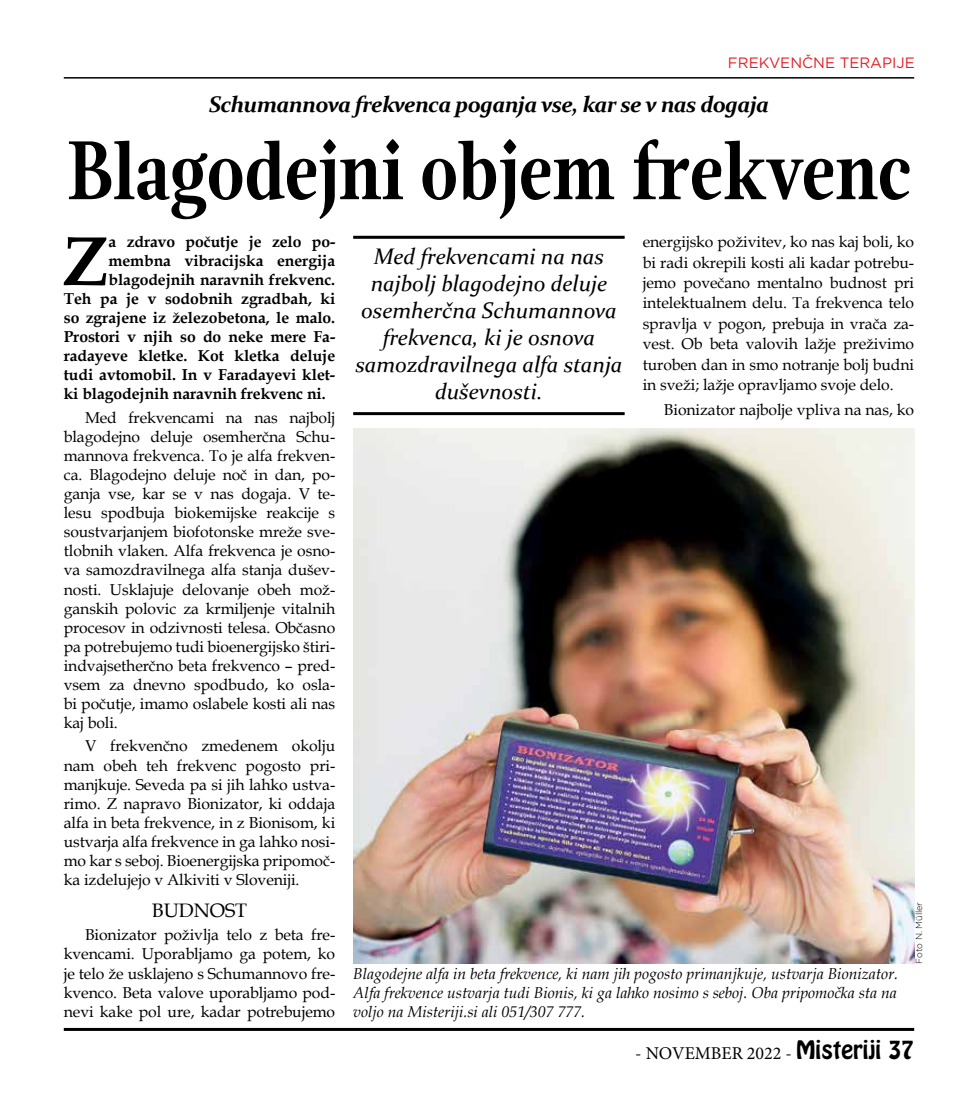
<style>
.page{position:relative;width:978px;height:1106px;background:#fff}
.page>*{position:absolute;margin:0;border:0;box-sizing:border-box;transform-origin:0 0}
.t1{font:700 82.5px "Magneta";color:#000;scale:.83 1}
.t2{font:700 70.2px "Book Antiqua";color:#000}
.t3{font:italic 22.5px/27px "Constantia";color:#000;text-align:center}
.t4{font:italic 700 22.5px "Constantia";letter-spacing:-.03em;color:#000}
.t5{font:19.5px "Book Antiqua";letter-spacing:-.005em;color:#000}
.t6{font:18px "Minion Pro";color:#000}
.t7{font:15.75px/19px "Book Antiqua";letter-spacing:-.005em;color:#000;text-align:justify}
.t8{font:700 15.75px "Book Antiqua";letter-spacing:-.005em;color:#000}
.t9{font:italic 15.75px/18.9px "Book Antiqua";color:#000;text-align:justify}
.t10{font:15px "Gotham";color:#e31f27}
.t11{font:300 9px "Gotham";color:#000}
.s1{font-family:"Hobo Std";font-size:22.5px}
</style>
<div class="page">
<hr style="left:64px;top:77px;width:850px;height:2px;background:#000">
<hr style="left:64px;top:1027px;width:850px;height:3px;background:#000">
<hr style="left:353px;top:236px;width:272px;height:3px;background:#000">
<hr style="left:353px;top:412px;width:272px;height:3px;background:#000">
<img style="left:353px;top:428px;width:561px;height:536px">
<p class="t10" style="left:728px;top:53px;width:188px">FREKVENČNE TERAPIJE</p>
<h3 class="t4" style="left:209px;top:88px;width:562px">Schumannova frekvenca poganja vse, kar se v nas dogaja</h3>
<h1 class="t1" style="left:67px;top:112px;width:1019px">Blagodejni objem frekvenc</h1>
<h2 class="t2" style="left:62px;top:213px;width:48px">Z</h2>
<p class="t8" style="left:109px;top:231px;width:228px">a zdravo počutje je zelo po-</p>
<p class="t8" style="left:109px;top:250px;width:228px">membna vibracijska energija</p>
<p class="t8" style="left:109px;top:269px;width:228px">blagodejnih naravnih frekvenc.</p>
<p class="t8" style="left:64px;top:288px;width:273px">Teh pa je v sodobnih zgradbah, ki</p>
<p class="t8" style="left:64px;top:307px;width:273px">so zgrajene iz železobetona, le malo.</p>
<p class="t8" style="left:64px;top:326px;width:273px">Prostori v njih so do neke mere Fa-</p>
<p class="t8" style="left:64px;top:345px;width:273px">radayeve kletke. Kot kletka deluje</p>
<p class="t8" style="left:64px;top:364px;width:273px">tudi avtomobil. In v Faradayevi klet-</p>
<p class="t8" style="left:64px;top:383px;width:263px">ki blagodejnih naravnih frekvenc ni.</p>
<p class="t7" style="left:64px;top:407px;width:273px;text-indent:21px">Med frekvencami na nas najbolj blagodejno deluje osemherčna Schu&shy;mannova frekvenca. To je alfa frekven&shy;ca. Blagodejno deluje noč in dan, po&shy;ganja vse, kar se v nas dogaja. V te&shy;lesu spodbuja biokemijske reakcije s soustvarjanjem biofotonske mreže sve&shy;tlobnih vlaken. Alfa frekvenca je osno&shy;va samozdravilnega alfa stanja dušev&shy;nosti. Usklajuje delovanje obeh mož&shy;ganskih polovic za krmiljenje vitalnih procesov in odzivnosti telesa. Občasno pa potrebujemo tudi bioenergijsko štiri&shy;indvajsetherčno beta frekvenco – pred&shy;vsem za dnevno spodbudo, ko osla&shy;bi počutje, imamo oslabele kosti ali nas kaj boli.</p>
<p class="t7" style="left:64px;top:736px;width:273px;text-indent:21px">V frekvenčno zmedenem okolju nam obeh teh frekvenc pogosto pri&shy;manjkuje. Seveda pa si jih lahko ustva&shy;rimo. Z napravo Bionizator, ki oddaja alfa in beta frekvence, in z Bionisom, ki ustvarja alfa frekvence in ga lahko nosi&shy;mo kar s seboj. Bioenergijska pripomoč&shy;ka izdelujejo v Alkiviti v Sloveniji.</p>
<p class="t5" style="left:152px;top:896px;width:97px">BUDNOST</p>
<p class="t7" style="left:64px;top:925px;width:273px;text-indent:21px">Bionizator poživlja telo z beta fre&shy;kvencami. Uporabljamo ga potem, ko je telo že usklajeno s Schumannovo fre&shy;kvenco. Beta valove uporabljamo pod&shy;nevi kake pol ure, kadar potrebujemo</p>
<h3 class="t3" style="left:355px;top:242px;width:269px">Med frekvencami na nas najbolj blagodejno deluje osemherčna Schumannova frekvenca, ki je osnova samozdravilnega alfa stanja duševnosti.</h3>
<p class="t7" style="left:643px;top:231px;width:273px;line-height:20.4px">energijsko poživitev, ko nas kaj boli, ko bi radi okrepili kosti ali kadar potrebu&shy;jemo povečano mentalno budnost pri intelektualnem delu. Ta frekvenca telo spravlja v pogon, prebuja in vrača za&shy;vest. Ob beta valovih lažje preživimo turoben dan in smo notranje bolj budni in sveži; lažje opravljamo svoje delo.</p>
<p class="t7" style="left:664px;top:399px;width:252px">Bionizator najbolje vpliva na nas, ko</p>
<p class="t11" style="left:913px;top:964px;width:64px;rotate:-90deg">Foto N. Müller</p>
<p class="t9" style="left:353px;top:963px;width:546px">Blagodejne alfa in beta frekvence, ki nam jih pogosto primanjkuje, ustvarja Bionizator.<br>Alfa frekvence ustvarja tudi Bionis, ki ga lahko nosimo s seboj. Oba pripomočka sta na voljo na Misteriji.si ali 051/307 777.</p>
<p class="t6" style="left:635px;top:1040px;width:281px">- NOVEMBER 2022 - <span class="s1">Misteriji 37</span></p>
</div>
